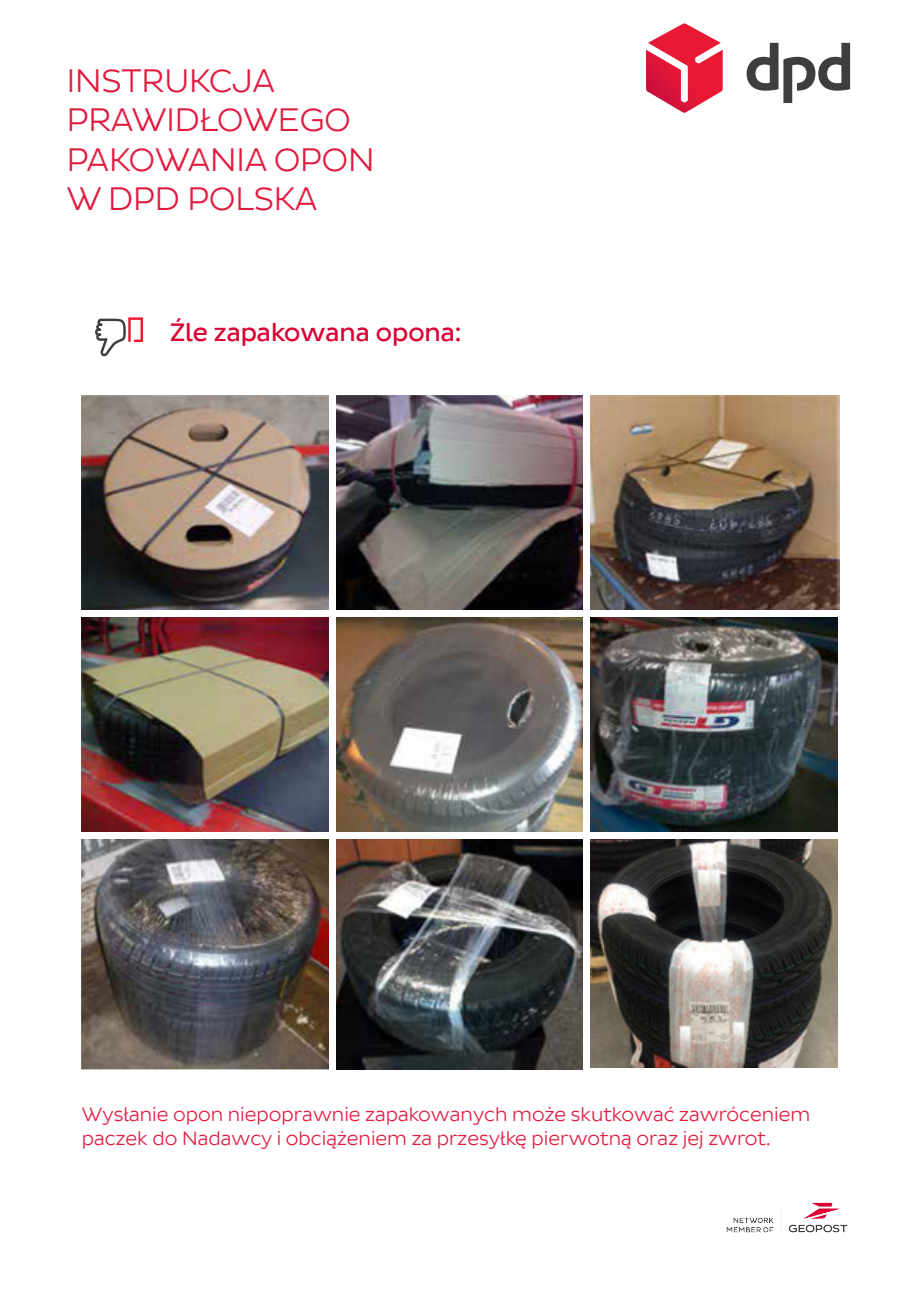
<style>
.page{position:relative;width:919px;height:1289px;background:#fff}
.page>*{position:absolute;margin:0;border:0;box-sizing:border-box;transform-origin:0 0}
.t1{font:33px/39.6px "Pluto Sans DPD Light";color:#e11b3f}
.t2{font:25.5px "Pluto Sans DPD Regular";color:#db0033}
.t3{font:19.5px/23.4px "Pluto Sans DPD Light";color:#e11c40}
</style>
<div class="page">
<svg style="left:95px;top:317px;width:48px;height:39px"></svg>
<img style="left:81px;top:395px;width:758px;height:215px">
<img style="left:81px;top:617px;width:756px;height:215px">
<img style="left:81px;top:839px;width:502px;height:230px">
<img style="left:590px;top:839px;width:247px;height:228px">
<div style="left:330px;top:387px;width:6px;height:706px;background:#fff"></div>
<div style="left:583px;top:387px;width:6px;height:706px;background:#fff"></div>
<img style="left:726px;top:1202px;width:122px;height:31px">
<svg style="left:746px;top:43px;width:104px;height:60px"></svg>
<svg style="left:646px;top:23px;width:76px;height:90px"></svg>
<h1 class="t1" style="left:67px;top:61px;width:309px">INSTRUKCJA<br>PRAWIDŁOWEGO<br>PAKOWANIA OPON<br>W DPD POLSKA</h1>
<p class="t2" style="left:170px;top:317px;width:293px">Źle zapakowana opona:</p>
<p class="t3" style="left:82px;top:1102px;width:729px">Wysłanie opon niepoprawnie zapakowanych może skutkować zawróceniem paczek do Nadawcy i obciążeniem za przesyłkę pierwotną oraz jej zwrot.</p>
</div>
